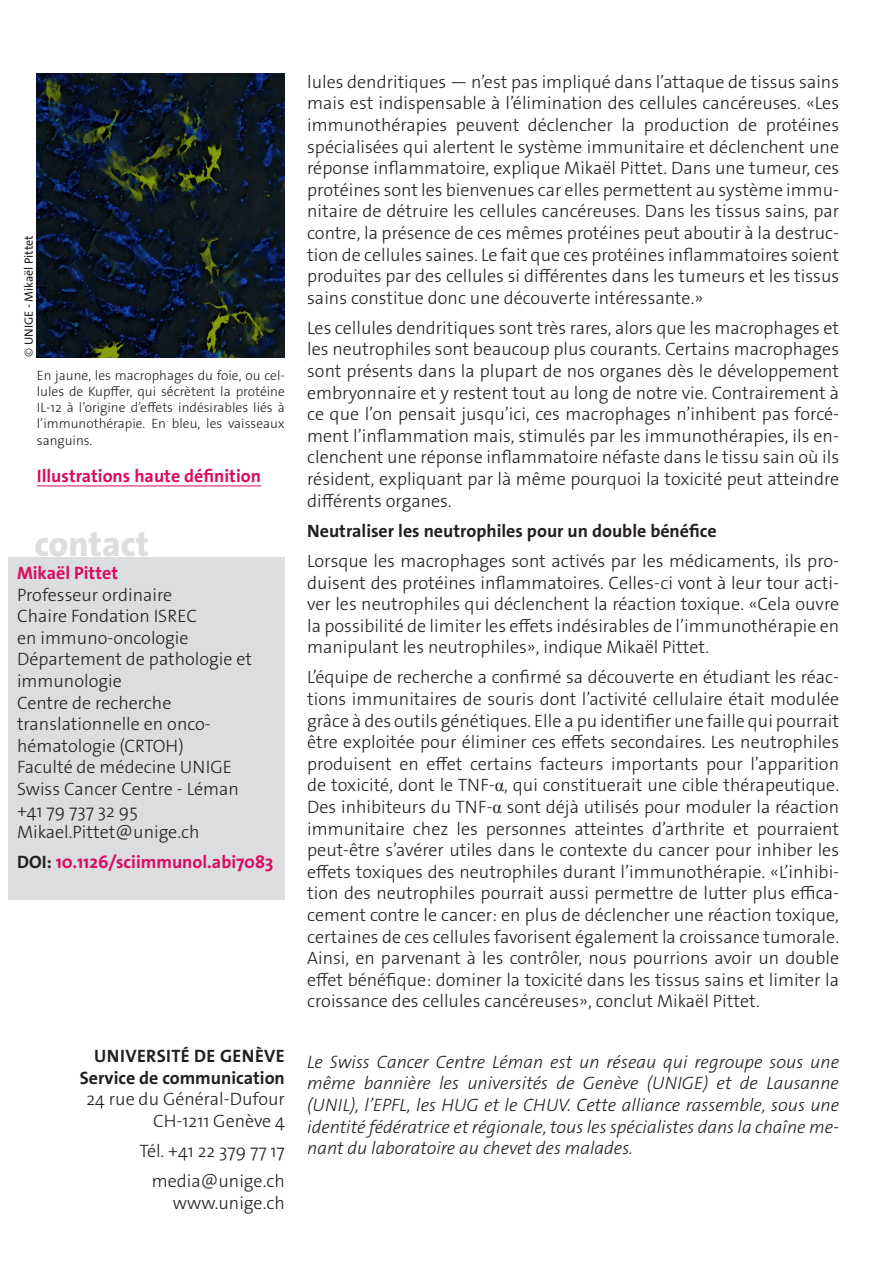
<style>
.page{position:relative;width:893px;height:1263px;background:#fff}
.page>*{position:absolute;margin:0;border:0;box-sizing:border-box;transform-origin:0 0}
._4__texte_courant{font:800 35.7px "The Sans Os F";color:#dcdddf}
._4__texte_courant-2{font:300 18px/21.6px "The Sans Os F";color:#231f20;text-align:justify}
._4__texte_courant-3{font:italic 300 18px/21.6px "The Sans Os F";color:#231f20;text-align:justify}
.texte_courant{font:300 18px/21.6px "The Sans Os F";color:#231f20;text-align:right}
._4__texte_courant-4{font:700 18px "The Sans Os F";color:#db0a62}
._4__texte_courant-5{font:700 18px "The Sans Os F";color:#231f20}
.texte_courant-2{font:700 18px "The Sans Os F";letter-spacing:.02em;color:#231f20}
.t1{font:300 13.5px/16.2px "The Sans Os F";color:#231f20;text-align:justify}
.t2{font:12px "The Sans Os F";color:#231f20}
.s1{font-weight:300}
.s2{font-weight:700;color:#db0a62}
.s3{color:#231f20}
.s4{font-weight:700}
.s5{font-family:"Times New Roman";font-weight:400}
</style>
<div class="page">
<div style="left:9px;top:557px;width:276px;height:342px;background:#dcdddf"></div>
<hr style="left:37px;top:486px;width:224px;height:1px;background:#db0a62">
<img style="left:37px;top:73px;width:248px;height:284px">
<p class="t2" style="left:21px;top:357px;width:123px;rotate:-90deg"><span class="s1">©</span> UNIGE - Mikaël Pittet</p>
<p class="t1" style="left:37px;top:367px;width:250px">En jaune, les macrophages du foie, ou cel&shy;lules de Kupffer, qui sécrètent la protéine IL-12 à l’origine d’effets indésirables liés à l’immunothérapie. En bleu, les vaisseaux sanguins.</p>
<p class="_4__texte_courant-4" style="left:37px;top:464px;width:226px">Illustrations haute définition</p>
<p class="_4__texte_courant" style="left:34px;top:521px;width:116px">contact</p>
<p class="_4__texte_courant-2" style="left:17px;top:562px;width:237px;text-align:left"><span class="s2">Mikaël Pittet<br></span>Professeur ordinaire<br>Chaire Fondation ISREC<br>en immuno-oncologie<br>Département de pathologie et immunologie<br>Centre de recherche translationnelle en onco&shy;hématologie (CRTOH)<br>Faculté de médecine UNIGE<br>Swiss Cancer Centre - Léman +41 79 737 32 95<br>Mikael.Pittet@unige.ch</p>
<p class="_4__texte_courant-4" style="left:17px;top:850px;width:258px"><span class="s3">DOI:</span> 10.1126/sciimmunol.abi7083</p>
<p class="texte_courant-2" style="left:94px;top:1044px;width:192px">UNIVERSITÉ DE GENÈVE</p>
<p class="texte_courant" style="left:80px;top:1067px;width:207px"><span class="s4">Service de communication<br></span>24 rue du Général-Dufour<br>CH-1211 Genève 4</p>
<p class="texte_courant" style="left:139px;top:1140px;width:147px">Tél. +41 22 379 77 17</p>
<p class="texte_courant" style="left:152px;top:1170px;width:135px">media@unige.ch www.unige.ch</p>
<p class="_4__texte_courant-2" style="left:307px;top:71px;width:533px">lules dendritiques — n’est pas impliqué dans l’attaque de tissus sains mais est indispensable à l’élimination des cellules cancéreuses. «Les immunothérapies peuvent déclencher la production de protéines spécialisées qui alertent le système immunitaire et déclenchent une réponse inflammatoire, explique Mikaël Pittet. Dans une tumeur, ces protéines sont les bienvenues car elles permettent au système immu&shy;nitaire de détruire les cellules cancéreuses. Dans les tissus sains, par contre, la présence de ces mêmes protéines peut aboutir à la destruc&shy;tion de cellules saines. Le fait que ces protéines inflammatoires soient produites par des cellules si différentes dans les tumeurs et les tissus sains constitue donc une découverte intéressante.»</p>
<p class="_4__texte_courant-2" style="left:307px;top:317px;width:533px">Les cellules dendritiques sont très rares, alors que les macrophages et les neutrophiles sont beaucoup plus courants. Certains macrophages sont présents dans la plupart de nos organes dès le développement embryonnaire et y restent tout au long de notre vie. Contrairement à ce que l’on pensait jusqu’ici, ces macrophages n’inhibent pas forcé&shy;ment l’inflammation mais, stimulés par les immunothérapies, ils en&shy;clenchent une réponse inflammatoire néfaste dans le tissu sain où ils résident, expliquant par là même pourquoi la toxicité peut atteindre différents organes.</p>
<p class="_4__texte_courant-5" style="left:307px;top:519px;width:411px">Neutraliser les neutrophiles pour un double bénéfice</p>
<p class="_4__texte_courant-2" style="left:307px;top:550px;width:533px">Lorsque les macrophages sont activés par les médicaments, ils pro&shy;duisent des protéines inflammatoires. Celles-ci vont à leur tour acti&shy;ver les neutrophiles qui déclenchent la réaction toxique. «Cela ouvre la possibilité de limiter les effets indésirables de l’immunothérapie en manipulant les neutrophiles», indique Mikaël Pittet.</p>
<p class="_4__texte_courant-2" style="left:307px;top:667px;width:533px">L’équipe de recherche a confirmé sa découverte en étudiant les réac&shy;tions immunitaires de souris dont l’activité cellulaire était modulée grâce à des outils génétiques. Elle a pu identifier une faille qui pourrait être exploitée pour éliminer ces effets secondaires. Les neutrophiles produisent en effet certains facteurs importants pour l’apparition de toxicité, dont le TNF-<span class="s5">α</span>, qui constituerait une cible thérapeutique.<br>Des inhibiteurs du TNF-<span class="s5">α</span> sont déjà utilisés pour moduler la réaction immunitaire chez les personnes atteintes d’arthrite et pourraient peut-être s’avérer utiles dans le contexte du cancer pour inhiber les effets toxiques des neutrophiles durant l’immunothérapie. «L’inhibi&shy;tion des neutrophiles pourrait aussi permettre de lutter plus effica&shy;cement contre le cancer: en plus de déclencher une réaction toxique, certaines de ces cellules favorisent également la croissance tumorale.<br>Ainsi, en parvenant à les contrôler, nous pourrions avoir un double effet bénéfique: dominer la toxicité dans les tissus sains et limiter la croissance des cellules cancéreuses», conclut Mikaël Pittet.</p>
<p class="_4__texte_courant-3" style="left:307px;top:1051px;width:533px">Le Swiss Cancer Centre Léman est un réseau qui regroupe sous une même bannière les universités de Genève (UNIGE) et de Lausanne (UNIL), l’EPFL, les HUG et le CHUV. Cette alliance rassemble, sous une identité fédératrice et régionale, tous les spécialistes dans la chaîne me&shy;nant du laboratoire au chevet des malades.</p>
</div>
